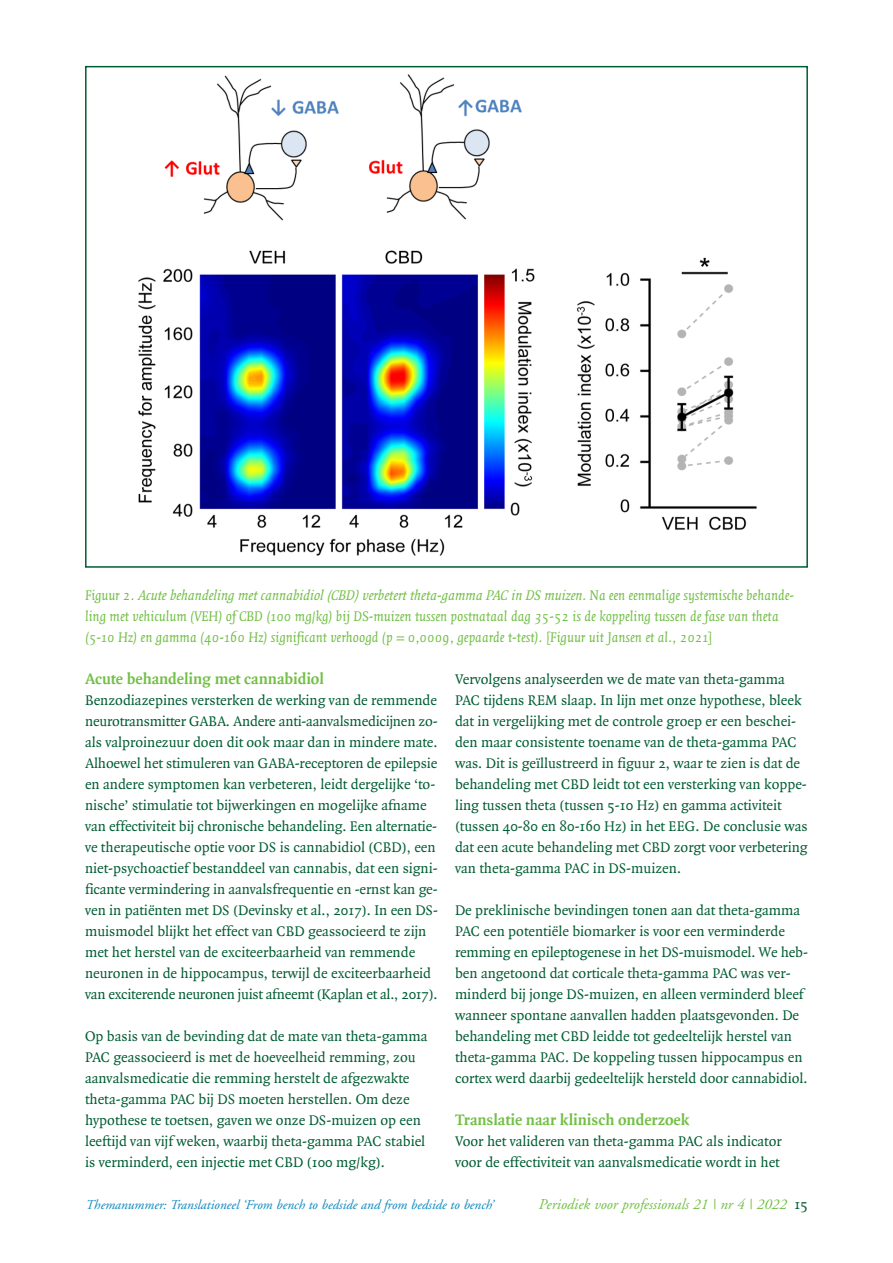
<style>
.page{position:relative;width:893px;height:1263px;background:#fff}
.page>*{position:absolute;margin:0;border:0;box-sizing:border-box;transform-origin:0 0}
.tussenkop{font:700 16.5px "Quadraat";color:#71bf44}
.tekst{font:15px/21px "Quadraat";color:#005d33}
.bijschrift{font:italic 15px/21px "Quadraat";color:#71bf44}
.t1{font:italic 15px "Adobe Garamond";color:#71bf44}
.t2{font:italic 13.5px "Adobe Garamond";color:#0a88be}
.s1{font-family:"Quadraat";font-style:normal;color:#005d33}
</style>
<div class="page">
<img style="left:138px;top:75px;width:619px;height:481px">
<div style="left:85px;top:66px;width:723px;height:502px;border:2px solid #005d33"></div>
<p class="bijschrift" style="left:85px;top:585px;width:711px">F ig u u r 2 . Acutebehandeling metcannabidiol(CBD)verbeterttheta-gamma PAC in DS muizen. N a e e n e e n m a l ig e s y s t e m i s c h e b e h a n d e - ling met vehiculum (VEH) of CBD (100 mg/kg) bij DS-muizen tussen postnataal dag 35-52 is de koppeling tussen de fase van theta (5-10 Hz) en gamma (40-160 Hz) significant verhoogd (p = 0,0009, gepaarde t-test). [Figuur uit Jansen et al., 2021]</p>
<p class="tussenkop" style="left:85px;top:670px;width:240px">Acute behandeling met cannabidiol</p>
<p class="tekst" style="left:85px;top:690px;width:354px">Benzodiazepines versterken de werking van de remmende neurotransmitter GABA. Andere anti-aanvalsmedicijnen zo&shy;als valproinezuur doen dit ook maar dan in mindere mate.<br>Alhoewel het stimuleren van GABA-receptoren de epilepsie en andere symptomen kan verbeteren, leidt dergelijke ‘to&shy;nische’ stimulatie tot bijwerkingen en mogelijke afname van effectiviteit bij chronische behandeling. Een alternatie&shy;ve therapeutische optie voor DS is cannabidiol (CBD), een niet-psychoactief bestanddeel van cannabis, dat een signi&shy;ficante vermindering in aanvalsfrequentie en -ernst kan ge&shy;ven in patiënten met DS (Devinsky et al., 2017). In een DS-</p>
<p class="tekst" style="left:85px;top:921px;width:354px">muismodel blijkt het effect van CBD geassocieerd te zijn met het herstel van de exciteerbaarheid van remmende neuronen in de hippocampus, terwijl de exciteerbaarheid van exciterende neuronen juist afneemt (Kaplan et al., 2017).</p>
<p class="tekst" style="left:85px;top:1026px;width:344px">Op basis van de bevinding dat de mate van theta-gamma PAC geassocieerd is met de hoeveelheid remming, zou aanvalsmedicatie die remming herstelt de afgezwakte theta-gamma PAC bij DS moeten herstellen. Om deze hypothese te toetsen, gaven we onze DS-muizen op een leeftijd van vijf weken, waarbij theta-gamma PAC stabiel is verminderd, een injectie met CBD (100 mg/kg).</p>
<p class="tekst" style="left:455px;top:669px;width:354px">Vervolgens analyseerden we de mate van theta-gamma PAC tijdens REM slaap. In lijn met onze hypothese, bleek dat in vergelijking met de controle groep er een beschei&shy;den maar consistente toename van de theta-gamma PAC was. Dit is geïllustreerd in figuur 2, waar te zien is dat de behandeling met CBD leidt tot een versterking van koppe&shy;ling tussen theta (tussen 5-10 Hz) en gamma activiteit (tussen 40-80 en 80-160 Hz) in het EEG. De conclusie was dat een acute behandeling met CBD zorgt voor verbetering van theta-gamma PAC in DS-muizen.</p>
<p class="tekst" style="left:455px;top:900px;width:354px">De preklinische bevindingen tonen aan dat theta-gamma PAC een potentiële biomarker is voor een verminderde remming en epileptogenese in het DS-muismodel. We heb&shy;ben angetoond dat corticale theta-gamma PAC was ver&shy;minderd bij jonge DS-muizen, en alleen verminderd bleef wanneer spontane aanvallen hadden plaatsgevonden. De behandeling met CBD leidde tot gedeeltelijk herstel van theta-gamma PAC. De koppeling tussen hippocampus en cortex werd daarbij gedeeltelijk hersteld door cannabidiol.</p>
<p class="tussenkop" style="left:455px;top:1111px;width:236px">Translatie naar klinisch onderzoek</p>
<p class="tekst" style="left:455px;top:1131px;width:328px">Voor het valideren van theta-gamma PAC als indicator voor de effectiviteit van aanvalsmedicatie wordt in het</p>
<p class="t2" style="left:85px;top:1198px;width:409px">Themanummer: Translationeel ‘From bench to bedside and from bedside to bench’</p>
<p class="t1" style="left:538px;top:1196px;width:271px">Periodiek voor professionals 21 | nr 4 | 2022 <span class="s1">15</span></p>
</div>
